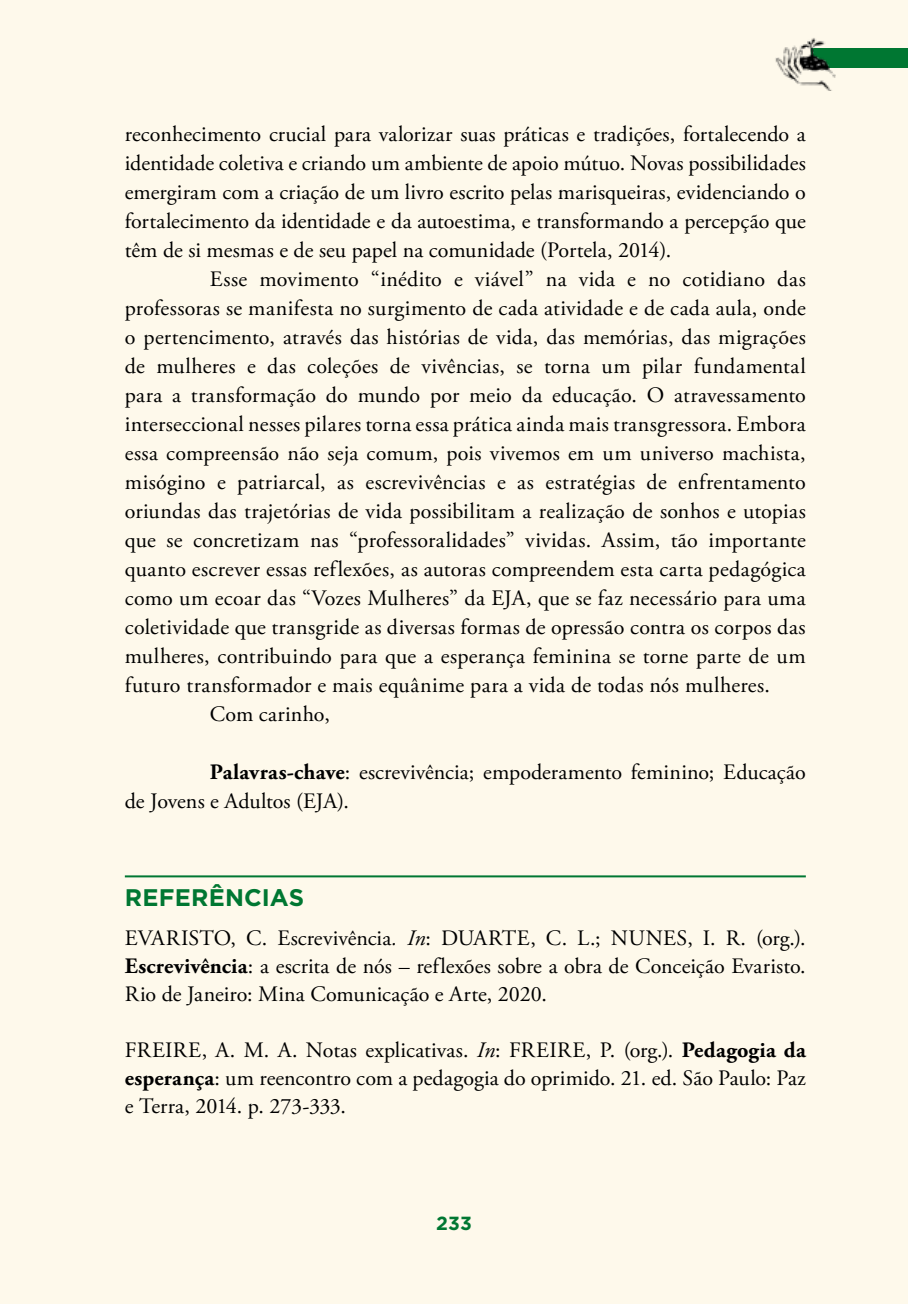
<style>
.page{position:relative;width:908px;height:1304px;background:#fff}
.page>*{position:absolute;margin:0;border:0;box-sizing:border-box;transform-origin:0 0}
.t1{font:700 24px "Gotham";letter-spacing:.01em;color:#007732}
.t2{font:22px/29px "Adobe Garamond Pro";letter-spacing:.015em;color:#000;text-align:justify}
.t3{font:700 19px "Gotham";color:#007732}
.s1{font-weight:700}
.s2{font-style:italic}
</style>
<div class="page">
<div style="left:1px;top:0;width:906px;height:1304px;background:#fef9eb"></div>
<svg style="left:0;top:0;width:1px;height:1304px"></svg>
<div style="left:811px;top:48px;width:96px;height:20px;background:#007732"></div>
<img style="left:772px;top:30px;width:67px;height:60px">
<hr style="left:125px;top:875px;width:680px;height:2px;background:#007732">
<p class="t2" style="left:125px;top:120px;width:682px">reconhecimento crucial para valorizar suas práticas e tradições, fortalecendo a identidade coletiva e criando um ambiente de apoio mútuo. Novas possibilidades emergiram com a criação de um livro escrito pelas marisqueiras, evidenciando o fortalecimento da identidade e da autoestima, e transformando a percepção que têm de si mesmas e de seu papel na comunidade (Portela, 2014).</p>
<p class="t2" style="left:210px;top:265px;width:597px">Esse movimento “inédito e viável” na vida e no cotidiano das</p>
<p class="t2" style="left:125px;top:294px;width:682px">professoras se manifesta no surgimento de cada atividade e de cada aula, onde</p>
<p class="t2" style="left:125px;top:323px;width:682px">o pertencimento, através das histórias de vida, das memórias, das migrações</p>
<p class="t2" style="left:125px;top:352px;width:682px">de mulheres e das coleções de vivências, se torna um pilar fundamental</p>
<p class="t2" style="left:125px;top:381px;width:682px">para a transformação do mundo por meio da educação. O atravessamento</p>
<p class="t2" style="left:125px;top:410px;width:682px">interseccional nesses pilares torna essa prática ainda mais transgressora. Embora</p>
<p class="t2" style="left:125px;top:439px;width:682px">essa compreensão não seja comum, pois vivemos em um universo machista,</p>
<p class="t2" style="left:125px;top:468px;width:682px">misógino e patriarcal, as escrevivências e as estratégias de enfrentamento</p>
<p class="t2" style="left:125px;top:497px;width:682px">oriundas das trajetórias de vida possibilitam a realização de sonhos e utopias</p>
<p class="t2" style="left:125px;top:526px;width:682px">que se concretizam nas “professoralidades” vividas. Assim, tão importante</p>
<p class="t2" style="left:125px;top:555px;width:682px">quanto escrever essas reflexões, as autoras compreendem esta carta pedagógica</p>
<p class="t2" style="left:125px;top:584px;width:682px">como um ecoar das “Vozes Mulheres” da EJA, que se faz necessário para uma</p>
<p class="t2" style="left:125px;top:613px;width:682px">coletividade que transgride as diversas formas de opressão contra os corpos das</p>
<p class="t2" style="left:125px;top:642px;width:682px">mulheres, contribuindo para que a esperança feminina se torne parte de um</p>
<p class="t2" style="left:125px;top:671px;width:646px">futuro transformador e mais equânime para a vida de todas nós mulheres.</p>
<p class="t2" style="left:210px;top:700px;width:121px">Com carinho,</p>
<p class="t2" style="left:125px;top:758px;width:682px;text-indent:85px"><span class="s1">Palavras-chave</span>: escrevivência; empoderamento feminino; Educação de Jovens e Adultos (EJA).</p>
<p class="t1" style="left:125px;top:883px;width:181px">REFERÊNCIAS</p>
<p class="t2" style="left:125px;top:925px;width:682px;line-height:28px">EVARISTO, C. Escrevivência<span class="s2">. In</span>: DUARTE, C. L.; NUNES, I. R. (org.).<br><span class="s1">Escrevivência</span>: a escrita de nós – reflexões sobre a obra de Conceição Evaristo.<br>Rio de Janeiro: Mina Comunicação e Arte, 2020.</p>
<p class="t2" style="left:125px;top:1037px;width:682px;line-height:28px">FREIRE, A. M. A. Notas explicativas. <span class="s2">In</span>: FREIRE, P. (org.). <span class="s1">Pedagogia da esperança</span>: um reencontro com a pedagogia do oprimido. 21. ed. São Paulo: Paz e Terra, 2014. p. 273-333.</p>
<p class="t3" style="left:436px;top:1212px;width:37px">233</p>
</div>
